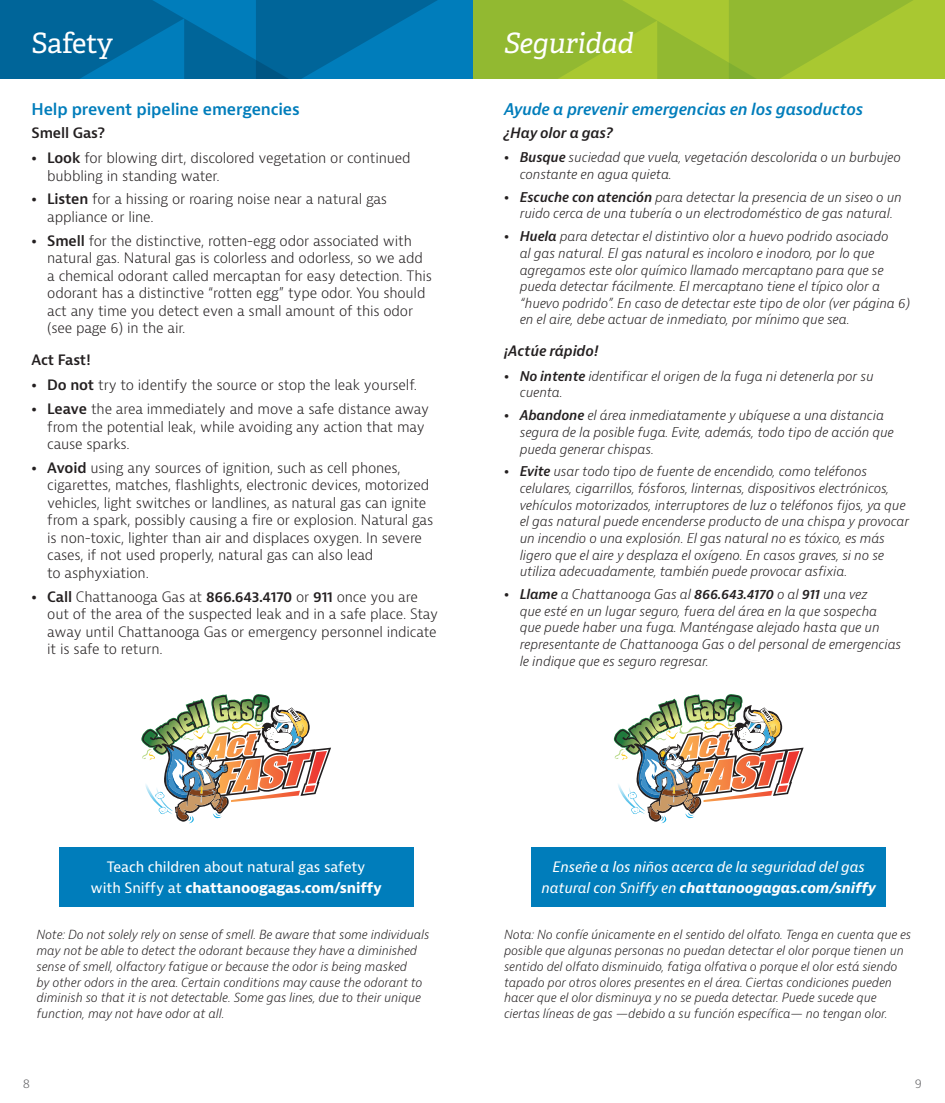
<style>
.page{position:relative;width:945px;height:1103px;background:#fff}
.page>*{position:absolute;margin:0;border:0;box-sizing:border-box;transform-origin:0 0}
.t1{font:italic 28px "Adelle";letter-spacing:-.01em;color:#fff}
.t2{font:28px "Adelle";letter-spacing:-.025em;color:#fff}
.t3{font:italic 600 15.75px "Bernina Sans";letter-spacing:-.01em;color:#007dbb}
.t4{font:600 15.75px "Bernina Sans";letter-spacing:-.01em;color:#007dbb}
.t5{font:300 14px/17.5px "Bernina Sans";letter-spacing:-.01em;color:#231f20}
.t6{font:italic 14px/21px "Bernina Sans";letter-spacing:-.01em;color:#fff;text-align:center}
.t7{font:14px/21px "Bernina Sans";letter-spacing:-.01em;color:#fff;text-align:center}
.t8{font:italic 600 14px "Bernina Sans";letter-spacing:-.01em;color:#231f20}
.t9{font:600 14px "Bernina Sans";letter-spacing:-.01em;color:#231f20}
.t10{font:italic 300 13.12px/16.6px "Bernina Sans";letter-spacing:-.01em;color:#231f20}
.Spanish_copy{font:italic 300 12.25px/15.8px "Bernina Sans";letter-spacing:-.01em;color:#231f20}
.English_copy{font:italic 300 12.25px/15.8px "Bernina Sans";letter-spacing:-.01em;color:#231f20}
.t11{font:300 12.25px "Bernina Sans";color:#636366}
.s1{font-weight:800}
.s2{font-weight:600}
.s3{font-weight:800;font-style:normal}
.s4{font-weight:700}
</style>
<div class="page">
<svg style="left:0;top:0;width:945px;height:79px;background:#4c956c"></svg>
<div style="left:59px;top:847px;width:355px;height:59px;background:#007dbb"></div>
<img style="left:141px;top:694px;width:190px;height:129px">
<div style="left:531px;top:847px;width:355px;height:59px;background:#007dbb"></div>
<img style="left:614px;top:694px;width:190px;height:129px">
<p class="t2" style="left:32px;top:25px;width:83px">Safety</p>
<p class="t4" style="left:32px;top:99px;width:270px">Help prevent pipeline emergencies</p>
<p class="t9" style="left:32px;top:123px;width:75px">Smell Gas?</p>
<p class="t5" style="left:47px;top:149px;width:365px;text-indent:-16px"><span class="s1">•</span> <span class="s2">Look</span> for blowing dirt, discolored vegetation or continued bubbling in standing water.</p>
<p class="t5" style="left:47px;top:191px;width:341px;text-indent:-16px"><span class="s1">•</span> <span class="s2">Listen</span> for a hissing or roaring noise near a natural gas appliance or line.</p>
<p class="t5" style="left:47px;top:232px;width:386px;text-indent:-16px"><span class="s1">•</span> <span class="s2">Smell</span> for the distinctive, rotten-egg odor associated with natural gas. Natural gas is colorless and odorless, so we add a chemical odorant called mercaptan for easy detection. This odorant has a distinctive “rotten egg” type odor. You should act any time you detect even a small amount of this odor (see page 6) in the air.</p>
<p class="t9" style="left:32px;top:351px;width:61px">Act Fast!</p>
<p class="t5" style="left:32px;top:377px;width:387px"><span class="s1">•</span> <span class="s2">Do not</span> try to identify the source or stop the leak yourself.</p>
<p class="t5" style="left:47px;top:400px;width:384px;text-indent:-16px"><span class="s1">•</span> <span class="s2">Leave</span> the area immediately and move a safe distance away from the potential leak, while avoiding any action that may cause sparks.</p>
<p class="t5" style="left:47px;top:459px;width:388px;text-indent:-16px"><span class="s1">•</span> <span class="s2">Avoid</span> using any sources of ignition, such as cell phones, cigarettes, matches, flashlights, electronic devices, motorized vehicles, light switches or landlines, as natural gas can ignite from a spark, possibly causing a fire or explosion. Natural gas is non-toxic, lighter than air and displaces oxygen. In severe cases, if not used properly, natural gas can also lead<br>to asphyxiation.</p>
<p class="t5" style="left:47px;top:588px;width:393px;text-indent:-16px"><span class="s1">•</span> <span class="s2">Call</span> Chattanooga Gas at <span class="s2">866.643.4170</span> or <span class="s2">911</span> once you are out of the area of the suspected leak and in a safe place. Stay away until Chattanooga Gas or emergency personnel indicate it is safe to return.</p>
<p class="t1" style="left:504px;top:25px;width:131px">Seguridad</p>
<p class="t3" style="left:504px;top:99px;width:361px">Ayude a prevenir emergencias en los gasoductos</p>
<p class="t8" style="left:504px;top:123px;width:110px">¿Hay olor a gas?</p>
<p class="t10" style="left:520px;top:149px;width:383px;text-indent:-16px"><span class="s3">•</span> <span class="s2">Busque</span> suciedad que vuela, vegetación descolorida o un burbujeo constante en agua quieta.</p>
<p class="t10" style="left:504px;top:189px;width:399px;text-align:center"><span class="s3">•</span> <span class="s2">Escuche con atención</span> para detectar la presencia de un siseo o un ruido cerca de una tubería o un electrodoméstico de gas natural.</p>
<p class="t10" style="left:520px;top:228px;width:392px;text-indent:-16px"><span class="s3">•</span> <span class="s2">Huela</span> para detectar el distintivo olor a huevo podrido asociado<br>al gas natural. El gas natural es incoloro e inodoro, por lo que agregamos este olor químico llamado mercaptano para que se pueda detectar fácilmente. El mercaptano tiene el típico olor a “huevo podrido”. En caso de detectar este tipo de olor (ver página 6) en el aire, debe actuar de inmediato, por mínimo que sea.</p>
<p class="t8" style="left:504px;top:342px;width:96px">¡Actúe rápido!</p>
<p class="t10" style="left:520px;top:368px;width:355px;text-indent:-16px"><span class="s3">•</span> <span class="s2">No intente</span> identificar el origen de la fuga ni detenerla por su cuenta.</p>
<p class="t10" style="left:520px;top:407px;width:376px;text-indent:-16px"><span class="s3">•</span> <span class="s2">Abandone</span> el área inmediatamente y ubíquese a una distancia segura de la posible fuga. Evite, además, todo tipo de acción que pueda generar chispas.</p>
<p class="t10" style="left:520px;top:463px;width:391px;text-indent:-16px"><span class="s3">•</span> <span class="s2">Evite</span> usar todo tipo de fuente de encendido, como teléfonos celulares, cigarrillos, fósforos, linternas, dispositivos electrónicos, vehículos motorizados, interruptores de luz o teléfonos fijos, ya que el gas natural puede encenderse producto de una chispa y provocar un incendio o una explosión. El gas natural no es tóxico, es más ligero que el aire y desplaza el oxígeno. En casos graves, si no se utiliza adecuadamente, también puede provocar asfixia.</p>
<p class="t10" style="left:520px;top:586px;width:383px;text-indent:-16px"><span class="s3">•</span> <span class="s2">Llame</span> a Chattanooga Gas al <span class="s2">866.643.4170</span> o al <span class="s2">911</span> una vez<br>que esté en un lugar seguro, fuera del área en la que sospecha que puede haber una fuga. Manténgase alejado hasta que un representante de Chattanooga Gas o del personal de emergencias le indique que es seguro regresar.</p>
<p class="t7" style="left:90px;top:857px;width:293px">Teach children about natural gas safety with Sniffy at <span class="s4">chattanoogagas.com/sniffy</span></p>
<p class="t6" style="left:542px;top:857px;width:336px">Enseñe a los niños acerca de la seguridad del gas natural con Sniffy en <span class="s4">chattanoogagas.com/sniffy</span></p>
<p class="English_copy" style="left:37px;top:927px;width:394px">Note: Do not solely rely on sense of smell. Be aware that some individuals may not be able to detect the odorant because they have a diminished sense of smell, olfactory fatigue or because the odor is being masked<br>by other odors in the area. Certain conditions may cause the odorant to diminish so that it is not detectable. Some gas lines, due to their unique function, may not have odor at all.</p>
<p class="Spanish_copy" style="left:504px;top:927px;width:409px">Nota: No confíe únicamente en el sentido del olfato. Tenga en cuenta que es posible que algunas personas no puedan detectar el olor porque tienen un sentido del olfato disminuido, fatiga olfativa o porque el olor está siendo tapado por otros olores presentes en el área. Ciertas condiciones pueden hacer que el olor disminuya y no se pueda detectar. Puede sucede que ciertas líneas de gas —debido a su función específica— no tengan olor.</p>
<p class="t11" style="left:23px;top:1075px;width:9px">8</p>
<p class="t11" style="left:915px;top:1075px;width:9px">9</p>
</div>
